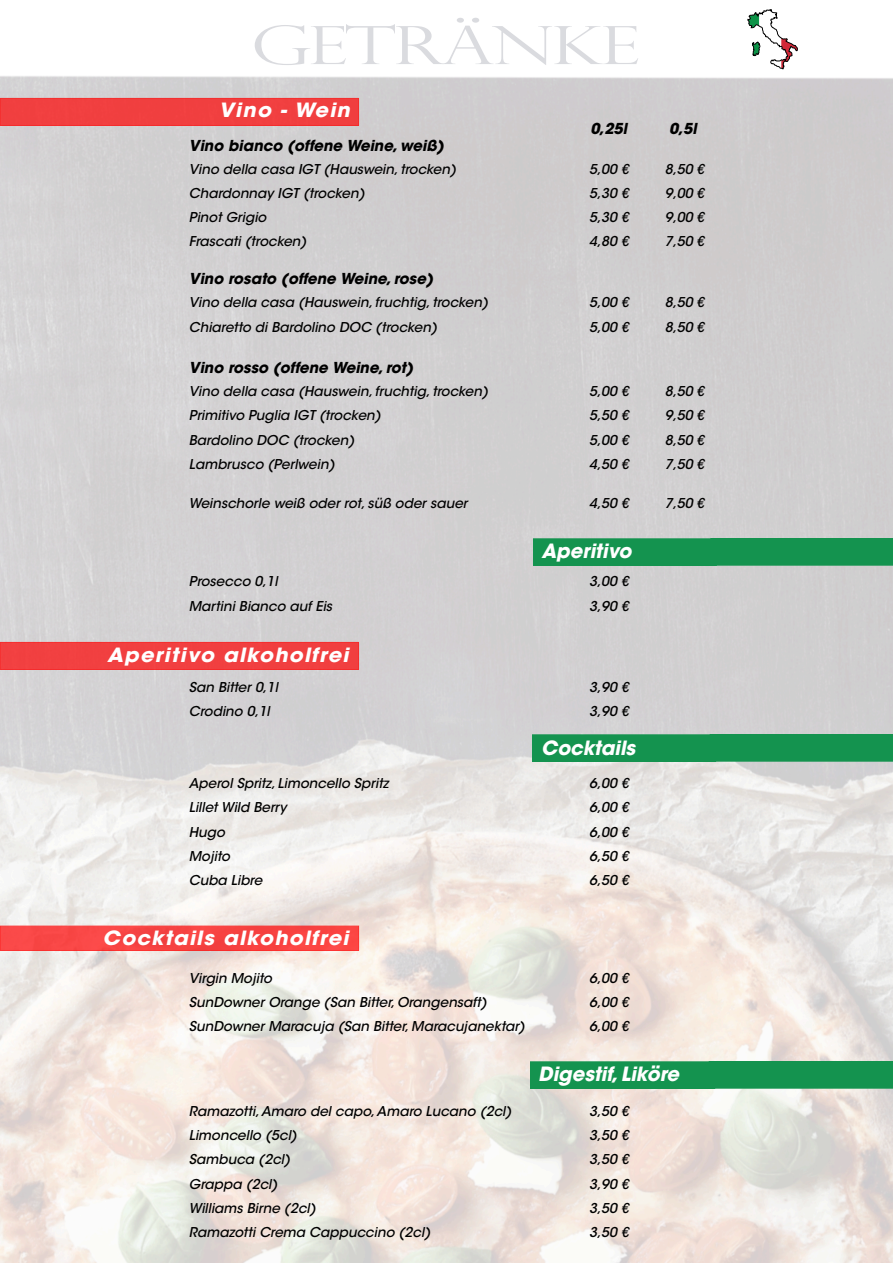
<style>
.page{position:relative;width:893px;height:1263px;background:#fff}
.page>*{position:absolute;margin:0;border:0;box-sizing:border-box;transform-origin:0 0}
.t1{font:300 52.8px "Perpetua Titling";letter-spacing:-.035em;color:#dadbdf;scale:1.46 1}
.t2{font:italic 700 19.5px "ITC Avant Garde Std";letter-spacing:.045em;color:#fff;scale:1.08 1}
.t3{font:italic 700 19.5px "ITC Avant Garde Std";color:#fff}
.t4{font:italic 700 15px "ITC Avant Garde Std";color:#000}
.t5{font:italic 500 13.5px "ITC Avant Garde Std";color:#000}
</style>
<div class="page">
<img style="left:0;top:76px;width:893px;height:1187px">
<div style="left:0;top:925px;width:359px;height:25px;background:#f84542"></div>
<div style="left:0;top:925px;width:359px;height:26px;border:1px solid #f00"></div>
<div style="left:0;top:642px;width:359px;height:27px;background:#f14040"></div>
<div style="left:0;top:642px;width:359px;height:28px;border:1px solid #f00"></div>
<div style="left:533px;top:538px;width:360px;height:28px;background:#14934f"></div>
<svg style="left:748px;top:9px;width:49px;height:60px"></svg>
<div style="left:0;top:98px;width:359px;height:27px;background:#f03f3f"></div>
<div style="left:0;top:98px;width:359px;height:28px;border:1px solid #f00"></div>
<div style="left:530px;top:1061px;width:363px;height:27px;background:#14934f"></div>
<div style="left:533px;top:734px;width:360px;height:28px;background:#14934f"></div>
<h1 class="t1" style="left:251px;top:26px;width:268px">GETRÄNKE</h1>
<h2 class="t2" style="left:219px;top:103px;width:123px">Vino - Wein</h2>
<p class="t4" style="left:590px;top:123px;width:38px">0,25l</p>
<p class="t4" style="left:669px;top:123px;width:29px">0,5l</p>
<p class="t4" style="left:189px;top:140px;width:257px">Vino bianco (offene Weine, weiß)</p>
<p class="t5" style="left:189px;top:164px;width:269px">Vino della casa IGT (Hauswein, trocken)</p>
<p class="t5" style="left:589px;top:164px;width:41px">5,00 €</p>
<p class="t5" style="left:665px;top:164px;width:41px">8,50 €</p>
<p class="t5" style="left:189px;top:188px;width:177px">Chardonnay IGT (trocken)</p>
<p class="t5" style="left:589px;top:188px;width:41px">5,30 €</p>
<p class="t5" style="left:665px;top:188px;width:41px">9,00 €</p>
<p class="t5" style="left:189px;top:212px;width:79px">Pinot Grigio</p>
<p class="t5" style="left:589px;top:212px;width:41px">5,30 €</p>
<p class="t5" style="left:665px;top:212px;width:41px">9,00 €</p>
<p class="t5" style="left:189px;top:236px;width:119px">Frascati (trocken)</p>
<p class="t5" style="left:589px;top:236px;width:41px">4,80 €</p>
<p class="t5" style="left:665px;top:236px;width:41px">7,50 €</p>
<p class="t4" style="left:189px;top:273px;width:246px">Vino rosato (offene Weine, rose)</p>
<p class="t5" style="left:189px;top:297px;width:301px">Vino della casa (Hauswein, fruchtig, trocken)</p>
<p class="t5" style="left:589px;top:297px;width:41px">5,00 €</p>
<p class="t5" style="left:665px;top:297px;width:41px">8,50 €</p>
<p class="t5" style="left:189px;top:321px;width:250px">Chiaretto di Bardolino DOC (trocken)</p>
<p class="t5" style="left:589px;top:321px;width:41px">5,00 €</p>
<p class="t5" style="left:665px;top:321px;width:41px">8,50 €</p>
<p class="t4" style="left:189px;top:362px;width:226px">Vino rosso (offene Weine, rot)</p>
<p class="t5" style="left:189px;top:386px;width:301px">Vino della casa (Hauswein, fruchtig, trocken)</p>
<p class="t5" style="left:589px;top:386px;width:41px">5,00 €</p>
<p class="t5" style="left:665px;top:386px;width:41px">8,50 €</p>
<p class="t5" style="left:189px;top:410px;width:194px">Primitivo Puglia IGT (trocken)</p>
<p class="t5" style="left:589px;top:410px;width:41px">5,50 €</p>
<p class="t5" style="left:665px;top:410px;width:41px">9,50 €</p>
<p class="t5" style="left:189px;top:435px;width:167px">Bardolino DOC (trocken)</p>
<p class="t5" style="left:589px;top:435px;width:41px">5,00 €</p>
<p class="t5" style="left:665px;top:435px;width:41px">8,50 €</p>
<p class="t5" style="left:189px;top:459px;width:147px">Lambrusco (Perlwein)</p>
<p class="t5" style="left:589px;top:459px;width:41px">4,50 €</p>
<p class="t5" style="left:665px;top:459px;width:41px">7,50 €</p>
<p class="t5" style="left:189px;top:498px;width:280px">Weinschorle weiß oder rot, süß oder sauer</p>
<p class="t5" style="left:589px;top:498px;width:41px">4,50 €</p>
<p class="t5" style="left:665px;top:498px;width:41px">7,50 €</p>
<h2 class="t3" style="left:541px;top:543px;width:92px">Aperitivo</h2>
<p class="t5" style="left:189px;top:576px;width:90px">Prosecco 0,1l</p>
<p class="t5" style="left:589px;top:576px;width:41px">3,00 €</p>
<p class="t5" style="left:189px;top:600px;width:145px">Martini Bianco auf Eis</p>
<p class="t5" style="left:589px;top:600px;width:41px">3,90 €</p>
<h2 class="t2" style="left:107px;top:648px;width:225px">Aperitivo alkoholfrei</h2>
<p class="t5" style="left:189px;top:682px;width:91px">San Bitter 0,1l</p>
<p class="t5" style="left:589px;top:682px;width:41px">3,90 €</p>
<p class="t5" style="left:189px;top:706px;width:83px">Crodino 0,1l</p>
<p class="t5" style="left:589px;top:706px;width:41px">3,90 €</p>
<h2 class="t3" style="left:541px;top:741px;width:96px">Cocktails</h2>
<p class="t5" style="left:189px;top:778px;width:201px">Aperol Spritz, Limoncello Spritz</p>
<p class="t5" style="left:589px;top:778px;width:41px">6,00 €</p>
<p class="t5" style="left:189px;top:802px;width:99px">Lillet Wild Berry</p>
<p class="t5" style="left:589px;top:802px;width:41px">6,00 €</p>
<p class="t5" style="left:189px;top:827px;width:38px">Hugo</p>
<p class="t5" style="left:589px;top:827px;width:41px">6,00 €</p>
<p class="t5" style="left:189px;top:851px;width:43px">Mojito</p>
<p class="t5" style="left:589px;top:851px;width:41px">6,50 €</p>
<p class="t5" style="left:189px;top:875px;width:75px">Cuba Libre</p>
<p class="t5" style="left:589px;top:875px;width:41px">6,50 €</p>
<h2 class="t2" style="left:103px;top:930px;width:229px">Cocktails alkoholfrei</h2>
<p class="t5" style="left:189px;top:972px;width:85px">Virgin Mojito</p>
<p class="t5" style="left:589px;top:972px;width:41px">6,00 €</p>
<p class="t5" style="left:189px;top:997px;width:300px">SunDowner Orange (San Bitter, Orangensaft)</p>
<p class="t5" style="left:589px;top:997px;width:41px">6,00 €</p>
<p class="t5" style="left:189px;top:1021px;width:338px">SunDowner Maracuja (San Bitter, Maracujanektar)</p>
<p class="t5" style="left:589px;top:1021px;width:41px">6,00 €</p>
<h2 class="t3" style="left:538px;top:1066px;width:142px">Digestif, Liköre</h2>
<p class="t5" style="left:189px;top:1106px;width:324px">Ramazotti, Amaro del capo, Amaro Lucano (2cl)</p>
<p class="t5" style="left:589px;top:1106px;width:41px">3,50 €</p>
<p class="t5" style="left:189px;top:1130px;width:110px">Limoncello (5cl)</p>
<p class="t5" style="left:589px;top:1130px;width:41px">3,50 €</p>
<p class="t5" style="left:189px;top:1154px;width:103px">Sambuca (2cl)</p>
<p class="t5" style="left:589px;top:1154px;width:41px">3,50 €</p>
<p class="t5" style="left:189px;top:1178px;width:90px">Grappa (2cl)</p>
<p class="t5" style="left:589px;top:1178px;width:41px">3,90 €</p>
<p class="t5" style="left:189px;top:1203px;width:128px">Williams Birne (2cl)</p>
<p class="t5" style="left:589px;top:1203px;width:41px">3,50 €</p>
<p class="t5" style="left:189px;top:1227px;width:243px">Ramazotti Crema Cappuccino (2cl)</p>
<p class="t5" style="left:589px;top:1227px;width:41px">3,50 €</p>
</div>
